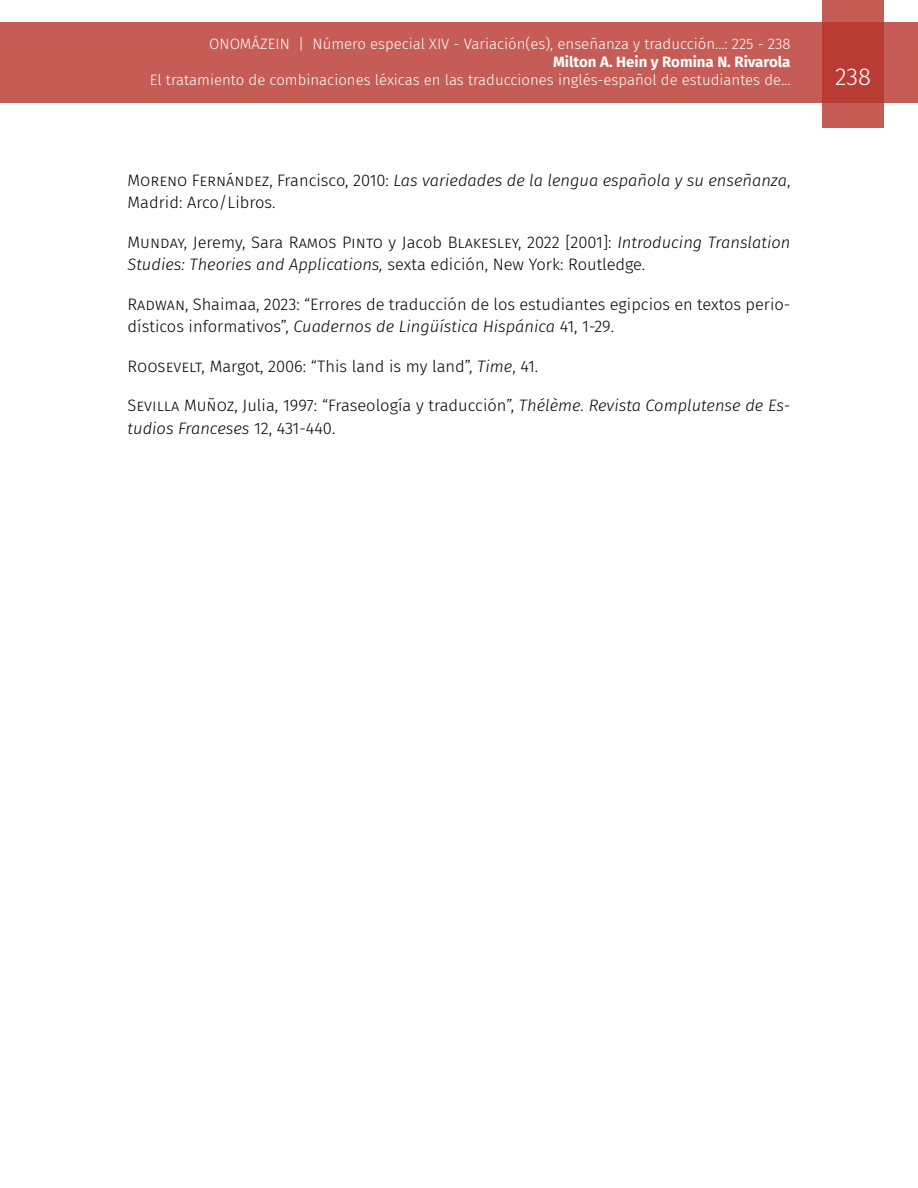
<style>
.page{position:relative;width:918px;height:1188px;background:#fff}
.page>*{position:absolute;margin:0;border:0;box-sizing:border-box;transform-origin:0 0}
.t1{font:300 24px "Fira Sans";color:#fff}
.t2{font:300 16.5px/22.5px "Fira Sans";color:#000}
.t3{font:300 15px "Fira Sans";color:#fff}
.t4{font:700 15px "Fira Sans";color:#fff}
.s1{font-style:italic}
</style>
<div class="page">
<div style="left:0;top:23px;width:918px;height:80px;background:#c55c56"></div>
<svg style="left:822px;top:0;width:62px;height:128px;background:#bd4740"></svg>
<p class="t3" style="left:209px;top:34px;width:583px">ONOMÁZEIN | Número especial XIV - Variación(es), enseñanza y traducción...: 225 - 238</p>
<p class="t4" style="left:553px;top:50px;width:239px">Milton A. Hein y Romina N. Rivarola</p>
<p class="t3" style="left:150px;top:70px;width:642px">El tratamiento de combinaciones léxicas en las traducciones inglés-español de estudiantes de...</p>
<h1 class="t1" style="left:835px;top:60px;width:37px">238</h1>
<p class="t2" style="left:128px;top:168px;width:664px">Moreno Fernández, Francisco, 2010: <span class="s1">Las variedades de la lengua española y su enseñanza</span>,<br>Madrid: Arco/Libros.</p>
<p class="t2" style="left:128px;top:230px;width:664px">Munday, Jeremy, Sara Ramos Pinto y Jacob Blakesley, 2022 [2001]: <span class="s1">Introducing Translation<br>Studies: Theories and Applications,</span> sexta edición, New York: Routledge.</p>
<p class="t2" style="left:128px;top:292px;width:664px">Radwan, Shaimaa, 2023: “Errores de traducción de los estudiantes egipcios en textos perio&shy;dísticos informativos”, <span class="s1">Cuadernos de Lingüística Hispánica</span> 41, 1-29.</p>
<p class="t2" style="left:128px;top:354px;width:412px">Roosevelt, Margot, 2006: “This land is my land”, <span class="s1">Time</span>, 41.</p>
<p class="t2" style="left:128px;top:394px;width:664px">Sevilla Muñoz, Julia, 1997: “Fraseología y traducción”, <span class="s1">Thélème. Revista Complutense de Es&shy;tudios Franceses</span> 12, 431-440.</p>
</div>
